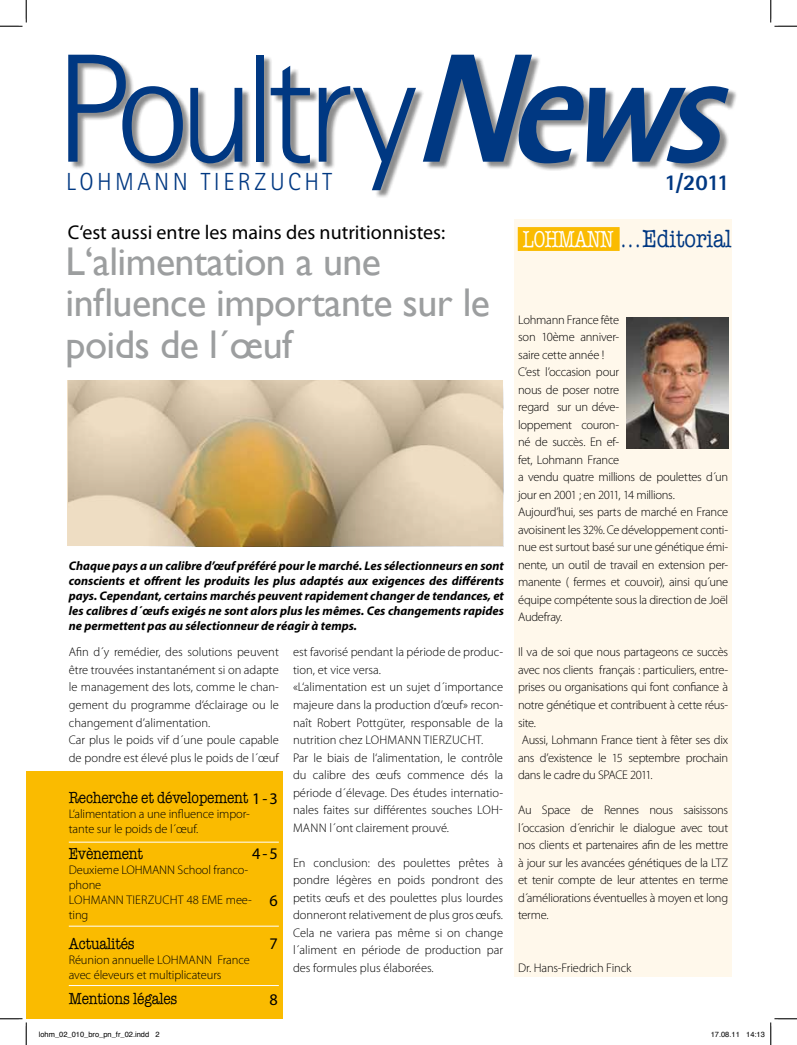
<style>
.page{position:relative;width:797px;height:1045px;background:#fff}
.page>*{position:absolute;margin:0;border:0;box-sizing:border-box;transform-origin:0 0}
.t1{font:300 155px "Rotis Sans Serif";letter-spacing:-.08em;color:#003882}
.t2{font:40px/41.2px "Gill Sans";letter-spacing:-.015em;color:#9c9e9f}
.t3{font:25px "American Typewriter";color:#003882;scale:.85 1}
.t4{font:300 24.75px "Rotis Sans Serif";letter-spacing:.14em;color:#003882}
.t5{font:800 22.38px "Rotis Sans Serif";color:#003882}
.t6{font:20px "Myriad Pro";color:#000}
.t7{font:16.25px "American Typewriter";letter-spacing:-.01em;color:#000;scale:.85 1}
.t8{font:16.25px "Myriad Pro";color:#000}
.t9{font:300 12.5px/17.5px "Myriad Pro";letter-spacing:-.01em;color:#000}
.t10{font:italic 700 12.5px/15px "Myriad Pro";color:#000;text-align:justify}
.t11{font:7.5px "Helvetica";color:#000}
.s1{font-weight:800;font-style:italic}
.s2{font-size:23.5px;color:#fff}
.s3{font-size:23.5px}
.s4{font-family:"Myriad Pro"}
</style>
<div class="page">
<div style="left:515px;top:219px;width:217px;height:758px;background:#fff8eb"></div>
<img style="left:626px;top:318px;width:102px;height:131px">
<div style="left:518px;top:227px;width:101px;height:24px;background:#fabb00;border:1px solid #fabb00"></div>
<div style="left:26px;top:771px;width:257px;height:247px;background:#fabb00"></div>
<div style="left:70px;top:55px;width:668px;height:144px;background:#000;opacity:.45"></div>
<hr style="left:69px;top:925px;width:210px;height:1px;background:#fff">
<hr style="left:69px;top:985px;width:210px;height:1px;background:#fff">
<hr style="left:69px;top:841px;width:210px;height:1px;background:#fff">
<svg style="left:68px;top:381px;width:435px;height:165px;background:#d2bc98"></svg>
<svg style="left:0;top:0;width:27px;height:27px"></svg>
<svg style="left:0;top:1018px;width:27px;height:27px"></svg>
<svg style="left:770px;top:0;width:27px;height:27px"></svg>
<svg style="left:770px;top:1018px;width:27px;height:27px"></svg>
<h1 class="t1" style="left:55px;top:20px;width:716px">Poultry<span class="s1">News</span></h1>
<h3 class="t4" style="left:66px;top:168px;width:267px">LOHMANN TIERZUCHT</h3>
<h3 class="t5" style="left:664px;top:169px;width:67px">1/2011</h3>
<h3 class="t6" style="left:68px;top:221px;width:379px">C‘est aussi entre les mains des nutritionnistes:</h3>
<h3 class="t3" style="left:523px;top:219px;width:247px"><span class="s2">LOHMANN</span> <span class="s3">. . .</span> Editorial</h3>
<h2 class="t2" style="left:66px;top:241px;width:426px">L‘alimentation a une influence importante sur le poids de l´œuf</h2>
<p class="t9" style="left:518px;top:311px;width:211px">Lohmann France fête<br>son 10ème anniver-<br>saire cette année !<br>C’est l’occasion pour<br>nous de poser notre<br>regard sur un déve-<br>loppement couron-<br>né de succès. En ef-<br>fet, Lohmann France<br>a vendu quatre millions de poulettes d´un jour en 2001 ; en 2011, 14 millions.<br>Aujourd’hui, ses parts de marché en France avoisinent les 32%. Ce développement conti&shy;nue est surtout basé sur une génétique émi&shy;nente, un outil de travail en extension per&shy;manente ( fermes et couvoir), ainsi qu´une équipe compétente sous la direction de Joël<br>Audefray.</p>
<p class="t9" style="left:518px;top:644px;width:211px">Il va de soi que nous partageons ce succès avec nos clients français : particuliers, entre&shy;prises ou organisations qui font confiance à notre génétique et contribuent à cette réus&shy;site.<br>Aussi, Lohmann France tient à fêter ses dix ans d’existence le 15 septembre prochain dans le cadre du SPACE 2011.</p>
<p class="t9" style="left:518px;top:801px;width:211px;text-align:justify">Au Space de Rennes nous saisissons l´occasion d´enrichir le dialogue avec tout nos clients et partenaires afin de les mettre à jour sur les avancées génétiques de la LTZ et tenir compte de leur attentes en terme d´améliorations éventuelles à moyen et long terme.</p>
<p class="t10" style="left:69px;top:558px;width:436px">Chaque pays a un calibre d’œuf préféré pour le marché. Les sélectionneurs en sont conscients et offrent les produits les plus adaptés aux exigences des différents pays. Cependant, certains marchés peuvent rapidement changer de tendances, et les calibres d´œufs exigés ne sont alors plus les mêmes. Ces changements rapides ne permettent pas au sélectionneur de réagir à temps.</p>
<p class="t9" style="left:293px;top:644px;width:211px">est favorisé pendant la période de produc&shy;tion, et vice versa.<br>«L‘alimentation est un sujet d´importance majeure dans la production d’œuf» recon&shy;naît Robert Pottgüter, responsable de la nutrition chez Lohmann</p>
<p class="t9" style="left:69px;top:644px;width:211px">Afin d´y remédier, des solutions peuvent être trouvées instantanément si on adapte le management des lots, comme le chan&shy;gement du programme d‘éclairage ou le changement d’alimentation.<br>Car plus le poids vif d´une poule capable de pondre est élevé plus le poids de l´œuf</p>
<p class="t9" style="left:423px;top:731px;width:14px">Tierzucht</p>
<p class="t9" style="left:293px;top:731px;width:211px;text-indent:188px">.<br>Par le biais de l‘alimentation, le contrôle du calibre des œufs commence dés la période d´élevage. Des études internatio&shy;nales faites sur différentes souches Loh&shy;mann</p>
<h3 class="t7" style="left:69px;top:785px;width:247px">Recherche et dévelopement <span class="s4">1-3</span></h3>
<p class="t9" style="left:69px;top:806px;width:183px;line-height:15px">L‘alimentation a une influence impor&shy;tante sur le poids de l´œuf.</p>
<h3 class="t7" style="left:69px;top:840px;width:89px">Evènement</h3>
<p class="t9" style="left:69px;top:862px;width:181px;line-height:15px">Deuxieme LOHMANN School franco&shy;phone<br>Lohmann</p>
<p class="t9" style="left:329px;top:819px;width:121px">l´ont clairement prouvé.</p>
<p class="t9" style="left:293px;top:854px;width:211px;text-align:justify">En conclusion: des poulettes prêtes à pondre légères en poids pondront des petits œufs et des poulettes plus lourdes donneront relativement de plus gros œufs.<br>Cela ne variera pas même si on change l´aliment en période de production par des formules plus élaborées.</p>
<h3 class="t8" style="left:252px;top:844px;width:27px">4-5</h3>
<p class="t9" style="left:127px;top:891px;width:14px">Tierzucht</p>
<p class="t9" style="left:187px;top:891px;width:67px">48 EME mee-</p>
<h3 class="t8" style="left:269px;top:892px;width:10px">6</h3>
<p class="t9" style="left:69px;top:906px;width:21px">ting</p>
<h3 class="t7" style="left:69px;top:930px;width:79px">Actualités</h3>
<p class="t9" style="left:69px;top:951px;width:103px">Réunion annuelle Lohmann</p>
<h3 class="t8" style="left:269px;top:935px;width:10px">7</h3>
<p class="t9" style="left:69px;top:952px;width:182px;line-height:15px;text-indent:149px">France avec éleveurs et multiplicateurs</p>
<h3 class="t7" style="left:69px;top:986px;width:129px">Mentions légales</h3>
<p class="t9" style="left:518px;top:959px;width:115px">Dr. Hans-Friedrich Finck</p>
<h3 class="t8" style="left:269px;top:990px;width:10px">8</h3>
<p class="t11" style="left:39px;top:1029px;width:122px">lohm_02_010_bro_pn_fr_02.indd 2</p>
<p class="t11" style="left:710px;top:1029px;width:56px">17.08.11 14:13</p>
</div>
